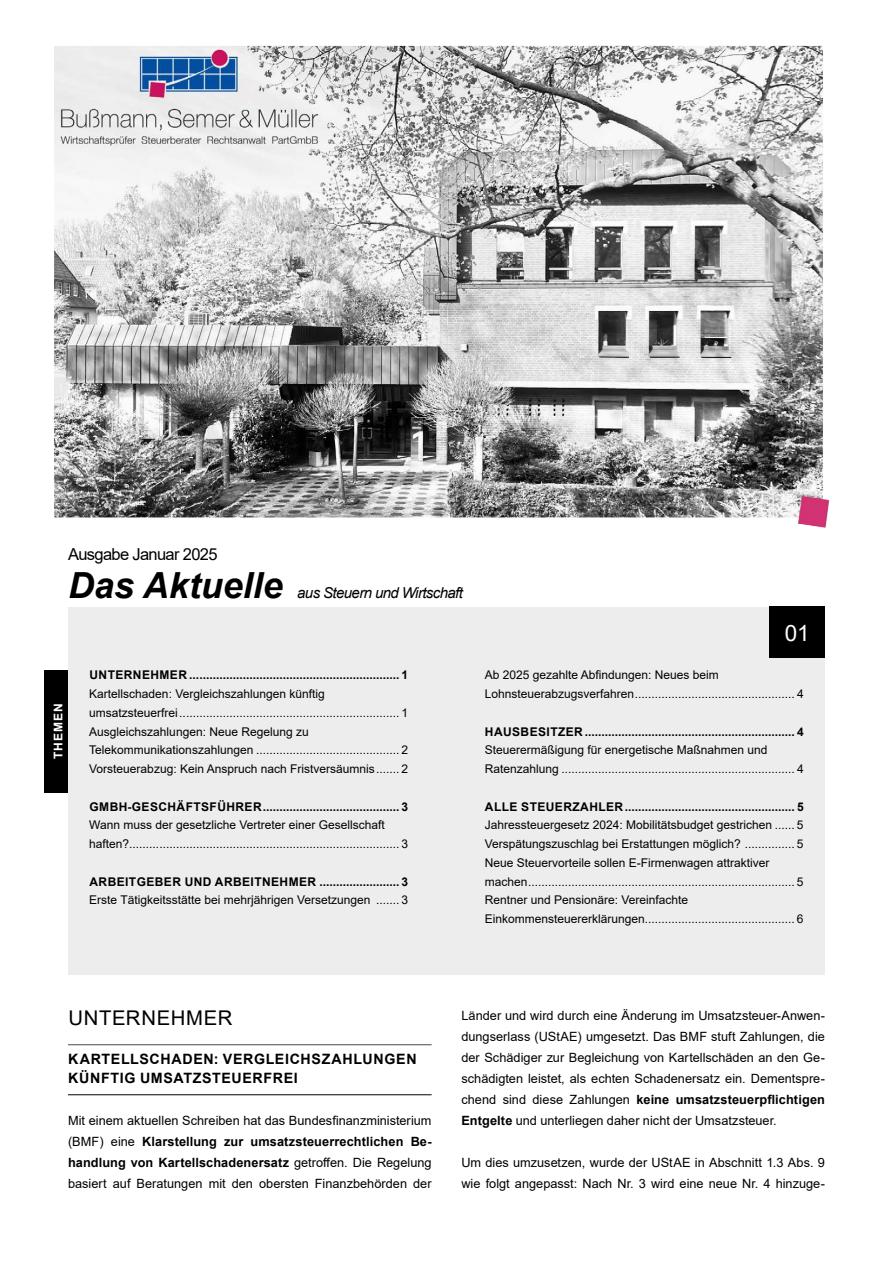
<style>
.page{position:relative;width:893px;height:1263px;background:#fff}
.page>*{position:absolute;margin:0;border:0;box-sizing:border-box;transform-origin:0 0}
.t1{font:italic 700 36px "Arial";color:#000}
.t2{font:22.5px "Arial";color:#fff}
.t3{font:20.25px "Arial";letter-spacing:.035em;color:#000}
.t4{font:16.5px "Arial";letter-spacing:-.04em;color:#000}
.t5{font:italic 15px "Arial";letter-spacing:-.04em;color:#000}
.t6{font:700 14.25px/19.5px "Arial";letter-spacing:.045em;color:#000}
.t7{font:12.75px/21px "Arial";color:#000;text-align:justify}
.t8{font:12px/18.8px "Arial";color:#000}
.t9{font:700 12px "Arial";letter-spacing:.035em;color:#000}
.t10{font:700 12px "Arial";letter-spacing:.085em;color:#fff}
.s1{font-weight:700}
</style>
<div class="page">
<img style="left:54px;top:45px;width:776px;height:483px">
<div style="left:68px;top:607px;width:757px;height:367px;background:#ededed"></div>
<hr style="left:68px;top:1044px;width:364px;height:1px;background:#4a4a49">
<hr style="left:68px;top:1094px;width:364px;height:1px;background:#000">
<div style="left:770px;top:607px;width:55px;height:51px;background:#000"></div>
<div style="left:45px;top:670px;width:23px;height:122px;background:#000"></div>
<h3 class="t4" style="left:68px;top:543px;width:151px">Ausgabe Januar 2025</h3>
<h1 class="t1" style="left:68px;top:561px;width:216px">Das Aktuelle</h1>
<p class="t5" style="left:297px;top:583px;width:167px">aus Steuern und Wirtschaft</p>
<p class="t10" style="left:50px;top:759px;width:57px;rotate:-90deg">THEMEN</p>
<p class="t9" style="left:90px;top:667px;width:320px">UNTERNEHMER ............................................................... 1</p>
<p class="t8" style="left:89px;top:684px;width:320px">Kartellschaden: Vergleichszahlungen künftig umsatzsteuerfrei.................................................................. 1<br>Ausgleichszahlungen: Neue Regelung zu Telekommunikationszahlungen ........................................... 2<br>Vorsteuerabzug: Kein Anspruch nach Fristversäumnis....... 2</p>
<p class="t9" style="left:90px;top:798px;width:320px">GMBH-GESCHÄFTSFÜHRER......................................... 3</p>
<p class="t8" style="left:89px;top:816px;width:320px">Wann muss der gesetzliche Vertreter einer Gesellschaft haften?................................................................................. 3</p>
<p class="t9" style="left:90px;top:873px;width:320px">ARBEITGEBER UND ARBEITNEHMER ........................ 3</p>
<p class="t8" style="left:89px;top:891px;width:320px">Erste Tätigkeitsstätte bei mehrjährigen Versetzungen ....... 3</p>
<h2 class="t2" style="left:785px;top:617px;width:27px">01</h2>
<p class="t8" style="left:485px;top:666px;width:320px">Ab 2025 gezahlte Abfindungen: Neues beim<br>Lohnsteuerabzugsverfahren................................................ 4</p>
<p class="t9" style="left:485px;top:723px;width:320px">HAUSBESITZER ............................................................... 4</p>
<p class="t8" style="left:485px;top:741px;width:320px">Steuerermäßigung für energetische Maßnahmen und<br>Ratenzahlung ...................................................................... 4</p>
<p class="t9" style="left:485px;top:798px;width:320px">ALLE STEUERZAHLER................................................... 5</p>
<p class="t8" style="left:485px;top:816px;width:320px">Jahressteuergesetz 2024: Mobilitätsbudget gestrichen ...... 5<br>Verspätungszuschlag bei Erstattungen möglich? ............... 5<br>Neue Steuervorteile sollen E-Firmenwagen attraktiver machen................................................................................ 5<br>Rentner und Pensionäre: Vereinfachte Einkommensteuererklärungen............................................. 6</p>
<h3 class="t3" style="left:68px;top:1004px;width:166px">UNTERNEHMER</h3>
<p class="t6" style="left:68px;top:1049px;width:350px">KARTELLSCHADEN: VERGLEICHSZAHLUNGEN<br>KÜNFTIG UMSATZSTEUERFREI</p>
<p class="t7" style="left:68px;top:1110px;width:365px">Mit einem aktuellen Schreiben hat das Bundesfinanzministerium (BMF) eine <span class="s1">Klarstellung zur umsatzsteuerrechtlichen Be&shy;handlung von Kartellschadenersatz</span> getroffen. Die Regelung basiert auf Beratungen mit den obersten Finanzbehörden der</p>
<p class="t7" style="left:461px;top:1005px;width:365px">Länder und wird durch eine Änderung im Umsatzsteuer-Anwen&shy;dungserlass (UStAE) umgesetzt. Das BMF stuft Zahlungen, die der Schädiger zur Begleichung von Kartellschäden an den Ge&shy;schädigten leistet, als echten Schadenersatz ein. Dementspre&shy;chend sind diese Zahlungen <span class="s1">keine umsatzsteuerpflichtigen Entgelte</span> und unterliegen daher nicht der Umsatzsteuer.</p>
<p class="t7" style="left:461px;top:1152px;width:365px">Um dies umzusetzen, wurde der UStAE in Abschnitt 1.3 Abs. 9 wie folgt angepasst: Nach Nr. 3 wird eine neue Nr. 4 hinzuge-</p>
</div>
